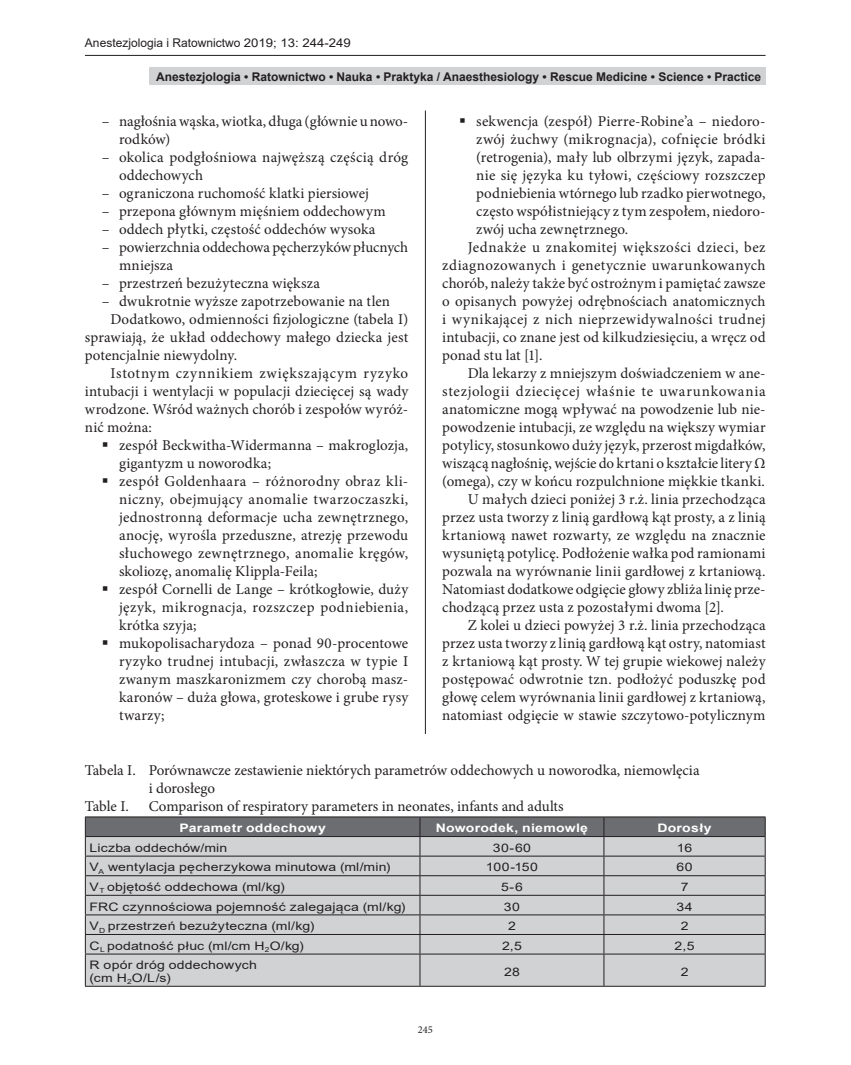
<style>
.page{position:relative;width:851px;height:1065px;background:#fff}
.page>*{position:absolute;margin:0;border:0;box-sizing:border-box;transform-origin:0 0}
.t1{font:15px/18px "Minion Pro";letter-spacing:.01em;color:#231f20}
.t2{font:15px "Minion Pro";letter-spacing:.03em;color:#231f20}
.t3{font:15px "Minion Pro";letter-spacing:.045em;color:#231f20}
.t4{font:15px "Minion Pro";letter-spacing:.05em;color:#231f20}
.t5{font:700 12px "Arial";color:#231f20}
.t6{font:12px "Arial";color:#231f20}
.t7{font:11.7px/12.6px "Arial";letter-spacing:.015em;color:#231f20;scale:1.2 1}
.t8{font:700 11.7px "Arial";letter-spacing:.02em;color:#fff;scale:1.2 1}
.t9{font:10.5px "Minion Pro";color:#231f20}
</style>
<div class="page">
<hr style="left:425px;top:110px;width:1px;height:881px;background:#231f20">
<hr style="left:85px;top:55px;width:680px;height:1px;background:#231f20">
<div style="left:149px;top:68px;width:616px;height:17px;background:#d1d2d4"></div>
<div style="left:85px;top:733px;width:680px;height:258px;background:#fff"></div>
<div style="left:86px;top:954px;width:679px;height:31px;background:#d1d2d4"></div>
<svg style="left:85px;top:816px;width:681px;height:137px;background:#b9babc"></svg>
<hr style="left:85px;top:953px;width:335px;height:1px;background:#231f20">
<hr style="left:85px;top:954px;width:1px;height:31px;background:#231f20">
<hr style="left:420px;top:953px;width:184px;height:1px;background:#231f20">
<hr style="left:419px;top:954px;width:1px;height:31px;background:#231f20">
<hr style="left:604px;top:953px;width:161px;height:1px;background:#231f20">
<hr style="left:603px;top:954px;width:1px;height:31px;background:#231f20">
<hr style="left:765px;top:954px;width:1px;height:31px;background:#231f20">
<hr style="left:85px;top:985px;width:335px;height:1px;background:#231f20">
<hr style="left:420px;top:985px;width:184px;height:1px;background:#231f20">
<hr style="left:604px;top:985px;width:161px;height:1px;background:#231f20">
<p class="t6" style="left:85px;top:34px;width:267px">Anestezjologia i Ratownictwo 2019; 13: 244-249</p>
<p class="t5" style="left:156px;top:68px;width:606px">Anestezjologia • Ratownictwo • Nauka • Praktyka / Anaesthesiology • Rescue Medicine • Science • Practice</p>
<p class="t1" style="left:119px;top:112px;width:291px;text-indent:-17px">– nagłośnia wąska, wiotka, długa (głównie u nowo&shy;rodków)</p>
<p class="t1" style="left:119px;top:148px;width:291px;text-indent:-17px">– okolica podgłośniowa najwęższą częścią dróg oddechowych</p>
<p class="t1" style="left:102px;top:184px;width:268px">– ograniczona ruchomość klatki piersiowej</p>
<p class="t1" style="left:102px;top:202px;width:285px">– przepona głównym mięśniem oddechowym</p>
<p class="t1" style="left:102px;top:220px;width:275px">– oddech płytki, częstość oddechów wysoka</p>
<p class="t1" style="left:119px;top:238px;width:291px;text-indent:-17px">– powierzchnia oddechowa pęcherzyków płucnych mniejsza</p>
<p class="t1" style="left:102px;top:274px;width:219px">– przestrzeń bezużyteczna większa</p>
<p class="t1" style="left:102px;top:292px;width:289px">– dwukrotnie wyższe zapotrzebowanie na tlen</p>
<p class="t1" style="left:110px;top:310px;width:299px">Dodatkowo, odmienności fizjologiczne (tabela I)</p>
<p class="t1" style="left:85px;top:328px;width:325px">sprawiają, że układ oddechowy małego dziecka jest</p>
<p class="t1" style="left:85px;top:346px;width:154px">potencjalnie niewydolny.</p>
<p class="t4" style="left:110px;top:363px;width:299px">Istotnym czynnikiem zwiększającym ryzyko</p>
<p class="t1" style="left:85px;top:382px;width:325px">intubacji i wentylacji w populacji dziecięcej są wady</p>
<p class="t1" style="left:85px;top:400px;width:325px">wrodzone. Wśród ważnych chorób i zespołów wyróż-</p>
<p class="t1" style="left:85px;top:418px;width:69px">nić można:</p>
<p class="t1" style="left:119px;top:436px;width:291px;text-indent:-17px">▪ zespół Beckwitha-Widermanna – makroglozja, gigantyzm u noworodka;</p>
<p class="t1" style="left:119px;top:472px;width:291px;text-align:justify;text-indent:-17px">▪ zespół Goldenhaara – różnorodny obraz kli&shy;niczny, obejmujący anomalie twarzoczaszki, jednostronną deformacje ucha zewnętrznego, anocję, wyrośla przeduszne, atrezję przewodu słuchowego zewnętrznego, anomalie kręgów, skoliozę, anomalię Klippla-Feila;</p>
<p class="t1" style="left:119px;top:580px;width:291px;text-align:justify;text-indent:-17px">▪ zespół Cornelli de Lange – krótkogłowie, duży język, mikrognacja, rozszczep podniebienia, krótka szyja;</p>
<p class="t1" style="left:119px;top:634px;width:291px;text-align:justify;text-indent:-17px">▪ mukopolisacharydoza – ponad 90-procentowe ryzyko trudnej intubacji, zwłaszcza w typie I zwanym maszkaronizmem czy chorobą masz&shy;karonów – duża głowa, groteskowe i grube rysy twarzy;</p>
<p class="t1" style="left:459px;top:112px;width:308px">▪ sekwencja (zespół) Pierre-Robine’a – niedoro-</p>
<p class="t1" style="left:476px;top:130px;width:291px">zwój żuchwy (mikrognacja), cofnięcie bródki</p>
<p class="t1" style="left:476px;top:148px;width:291px">(retrogenia), mały lub olbrzymi język, zapada-</p>
<p class="t1" style="left:476px;top:166px;width:291px">nie się języka ku tyłowi, częściowy rozszczep</p>
<p class="t1" style="left:476px;top:184px;width:291px">podniebienia wtórnego lub rzadko pierwotnego,</p>
<p class="t1" style="left:476px;top:202px;width:291px">często współistniejący z tym zespołem, niedoro-</p>
<p class="t1" style="left:476px;top:220px;width:153px">zwój ucha zewnętrznego.</p>
<p class="t2" style="left:468px;top:237px;width:299px">Jednakże u znakomitej większości dzieci, bez</p>
<p class="t1" style="left:442px;top:256px;width:325px">zdiagnozowanych i genetycznie uwarunkowanych</p>
<p class="t1" style="left:442px;top:274px;width:325px">chorób, należy także być ostrożnym i pamiętać zawsze</p>
<p class="t1" style="left:442px;top:292px;width:325px">o opisanych powyżej odrębnościach anatomicznych</p>
<p class="t2" style="left:442px;top:309px;width:325px">i wynikającej z nich nieprzewidywalności trudnej</p>
<p class="t1" style="left:442px;top:328px;width:325px">intubacji, co znane jest od kilkudziesięciu, a wręcz od</p>
<p class="t1" style="left:442px;top:346px;width:102px">ponad stu lat [1].</p>
<p class="t1" style="left:468px;top:364px;width:299px">Dla lekarzy z mniejszym doświadczeniem w ane-</p>
<p class="t3" style="left:442px;top:381px;width:325px">stezjologii dziecięcej właśnie te uwarunkowania</p>
<p class="t1" style="left:442px;top:400px;width:325px">anatomiczne mogą wpływać na powodzenie lub nie-</p>
<p class="t1" style="left:442px;top:418px;width:325px">powodzenie intubacji, ze względu na większy wymiar</p>
<p class="t1" style="left:442px;top:436px;width:325px">potylicy, stosunkowo duży język, przerost migdałków,</p>
<p class="t1" style="left:442px;top:454px;width:325px">wiszącą nagłośnię, wejście do krtani o kształcie litery Ω</p>
<p class="t1" style="left:442px;top:472px;width:324px">(omega), czy w końcu rozpulchnione miękkie tkanki.</p>
<p class="t1" style="left:468px;top:490px;width:299px">U małych dzieci poniżej 3 r.ż. linia przechodząca</p>
<p class="t1" style="left:442px;top:508px;width:325px">przez usta tworzy z linią gardłową kąt prosty, a z linią</p>
<p class="t1" style="left:442px;top:526px;width:325px">krtaniową nawet rozwarty, ze względu na znacznie</p>
<p class="t1" style="left:442px;top:544px;width:325px">wysuniętą potylicę. Podłożenie wałka pod ramionami</p>
<p class="t1" style="left:442px;top:562px;width:325px">pozwala na wyrównanie linii gardłowej z krtaniową.</p>
<p class="t1" style="left:442px;top:580px;width:325px">Natomiast dodatkowe odgięcie głowy zbliża linię prze-</p>
<p class="t1" style="left:442px;top:598px;width:283px">chodzącą przez usta z pozostałymi dwoma [2].</p>
<p class="t1" style="left:468px;top:616px;width:299px">Z kolei u dzieci powyżej 3 r.ż. linia przechodząca</p>
<p class="t1" style="left:442px;top:634px;width:325px">przez usta tworzy z linią gardłową kąt ostry, natomiast</p>
<p class="t1" style="left:442px;top:652px;width:325px">z krtaniową kąt prosty. W tej grupie wiekowej należy</p>
<p class="t1" style="left:442px;top:670px;width:325px">postępować odwrotnie tzn. podłożyć poduszkę pod</p>
<p class="t1" style="left:442px;top:688px;width:325px">głowę celem wyrównania linii gardłowej z krtaniową,</p>
<p class="t1" style="left:442px;top:706px;width:325px">natomiast odgięcie w stawie szczytowo-potylicznym</p>
<p class="t1" style="left:85px;top:760px;width:616px">Tabela I. Porównawcze zestawienie niektórych parametrów oddechowych u noworodka, niemowlęcia</p>
<p class="t1" style="left:149px;top:778px;width:68px">i dorosłego</p>
<p class="t1" style="left:85px;top:796px;width:45px">Table I.</p>
<p class="t1" style="left:149px;top:796px;width:416px">Comparison of respiratory parameters in neonates, infants and adults</p>
<p class="t8" style="left:179px;top:819px;width:123px">Parametr oddechowy</p>
<p class="t8" style="left:436px;top:819px;width:128px">Noworodek, niemowlę</p>
<p class="t8" style="left:657px;top:819px;width:47px">Dorosły</p>
<p class="t7" style="left:90px;top:841px;width:116px">Liczba oddechów/min</p>
<p class="t7" style="left:493px;top:841px;width:33px">30-60</p>
<p class="t7" style="left:677px;top:841px;width:14px">16</p>
<p class="t7" style="left:90px;top:860px;width:252px">V<sub>A</sub> wentylacja pęcherzykowa minutowa (ml/min)</p>
<p class="t7" style="left:486px;top:860px;width:45px">100-150</p>
<p class="t7" style="left:676px;top:860px;width:15px">60</p>
<p class="t7" style="left:90px;top:880px;width:164px">V<sub>T</sub> objętość oddechowa (ml/kg)</p>
<p class="t7" style="left:501px;top:880px;width:20px">5-6</p>
<p class="t7" style="left:680px;top:880px;width:8px">7</p>
<p class="t7" style="left:90px;top:899px;width:265px">FRC czynnościowa pojemność zalegająca (ml/kg)</p>
<p class="t7" style="left:504px;top:899px;width:15px">30</p>
<p class="t7" style="left:676px;top:899px;width:15px">34</p>
<p class="t7" style="left:90px;top:919px;width:189px">V<sub>D</sub> przestrzeń bezużyteczna (ml/kg)</p>
<p class="t7" style="left:508px;top:919px;width:8px">2</p>
<p class="t7" style="left:680px;top:919px;width:8px">2</p>
<p class="t7" style="left:90px;top:939px;width:180px">C<sub>L</sub> podatność płuc (ml/cm H<sub>2</sub>O/kg)</p>
<p class="t7" style="left:502px;top:939px;width:18px">2,5</p>
<p class="t7" style="left:674px;top:939px;width:18px">2,5</p>
<p class="t7" style="left:90px;top:958px;width:141px">R opór dróg oddechowych (cm H<sub>2</sub>O/L/s)</p>
<p class="t7" style="left:504px;top:964px;width:15px">28</p>
<p class="t7" style="left:680px;top:964px;width:8px">2</p>
<p class="t9" style="left:418px;top:1022px;width:17px">245</p>
</div>
